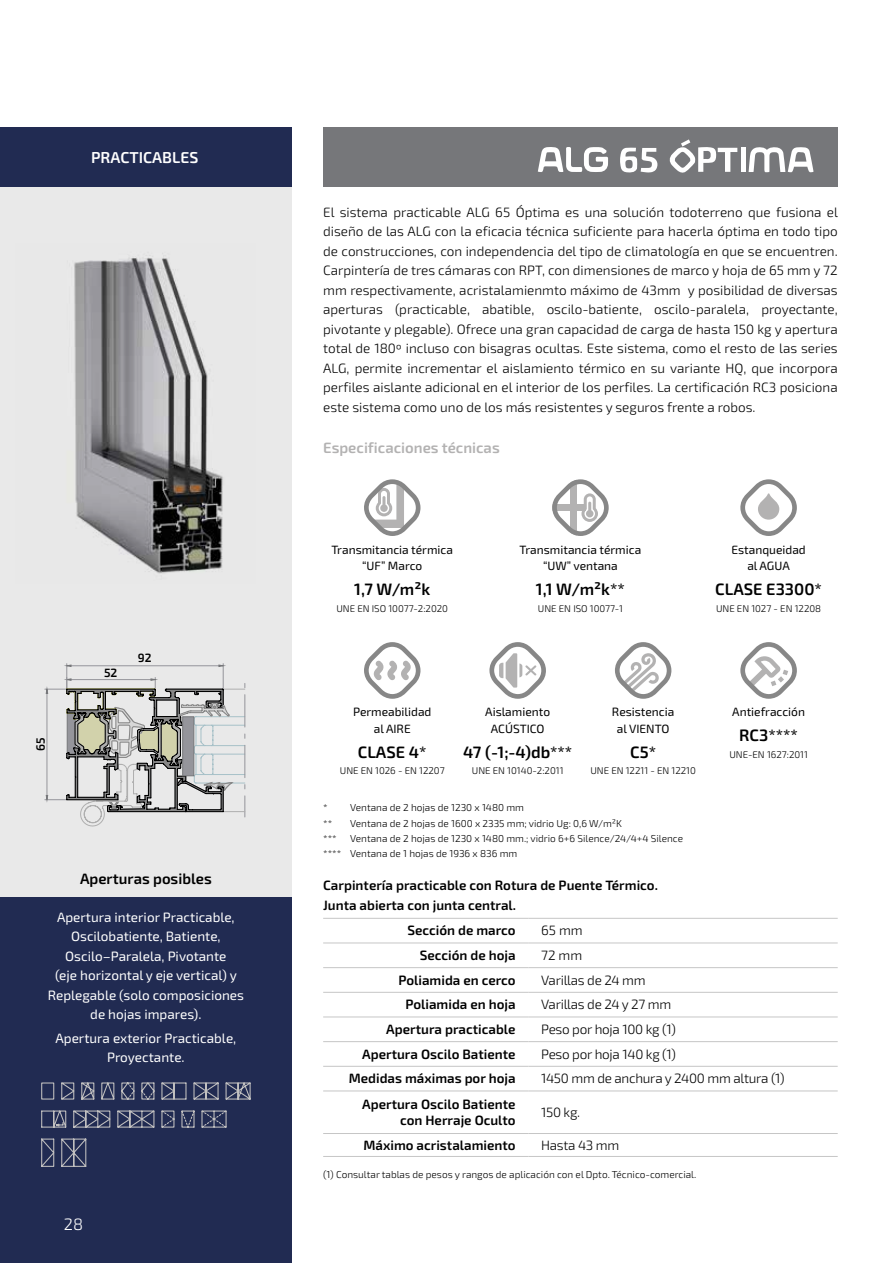
<style>
.page{position:relative;width:893px;height:1263px;background:#fff}
.page>*{position:absolute;margin:0;border:0;box-sizing:border-box;transform-origin:0 0}
.t1{font:600 16.5px "Exo 2";color:#000}
.t2{font:300 16.5px "Exo 2";color:#fff}
.t3{font:600 15.75px "Exo 2";color:#fff}
.t4{font:600 15px "Exo 2";color:#b3b2b2}
.t5{font:600 15px "Exo 2";color:#000}
.t6{font:300 13.5px/19.5px "Exo 2";letter-spacing:-.02em;color:#000;text-align:justify}
.t7{font:600 13.5px/19.5px "Exo 2";color:#000}
.t8{font:13.5px/19.5px "Exo 2";color:#fff;text-align:center}
.t9{font:12px/16.5px "Exo 2";color:#000;text-align:center}
.t10{font:600 12px "Exo 2";color:#000}
.t11{font:300 10.05px/15.1px "Exo 2";color:#000}
.t12{font:300 9.75px "Exo 2";color:#000}
</style>
<div class="page">
<div style="left:0;top:163px;width:292px;height:841px;background:#e9e9e9"></div>
<div style="left:0;top:128px;width:291px;height:59px;background:#212b52"></div>
<div style="left:0;top:898px;width:291px;height:365px;background:#212b52"></div>
<div style="left:323px;top:128px;width:515px;height:59px;background:#76777a"></div>
<hr style="left:323px;top:918px;width:205px;height:1px;background:#c6c6c6">
<hr style="left:528px;top:918px;width:310px;height:1px;background:#c6c6c6">
<hr style="left:323px;top:943px;width:205px;height:1px;background:#c6c6c6">
<hr style="left:528px;top:943px;width:310px;height:1px;background:#c6c6c6">
<hr style="left:323px;top:967px;width:205px;height:1px;background:#c6c6c6">
<hr style="left:323px;top:992px;width:205px;height:1px;background:#c6c6c6">
<hr style="left:323px;top:1017px;width:205px;height:1px;background:#c6c6c6">
<hr style="left:323px;top:1041px;width:205px;height:1px;background:#c6c6c6">
<hr style="left:323px;top:1066px;width:205px;height:1px;background:#c6c6c6">
<hr style="left:323px;top:1091px;width:205px;height:1px;background:#c6c6c6">
<hr style="left:323px;top:1133px;width:205px;height:1px;background:#c6c6c6">
<hr style="left:323px;top:1156px;width:205px;height:1px;background:#c6c6c6">
<hr style="left:528px;top:967px;width:310px;height:1px;background:#c6c6c6">
<hr style="left:528px;top:992px;width:310px;height:1px;background:#c6c6c6">
<hr style="left:528px;top:1017px;width:310px;height:1px;background:#c6c6c6">
<hr style="left:528px;top:1041px;width:310px;height:1px;background:#c6c6c6">
<hr style="left:528px;top:1066px;width:310px;height:1px;background:#c6c6c6">
<hr style="left:528px;top:1091px;width:310px;height:1px;background:#c6c6c6">
<hr style="left:528px;top:1133px;width:310px;height:1px;background:#c6c6c6">
<hr style="left:528px;top:1156px;width:310px;height:1px;background:#c6c6c6">
<svg style="left:364px;top:642px;width:57px;height:57px"></svg>
<svg style="left:740px;top:479px;width:57px;height:57px"></svg>
<svg style="left:364px;top:479px;width:57px;height:57px"></svg>
<svg style="left:552px;top:479px;width:57px;height:57px"></svg>
<img style="left:74px;top:253px;width:149px;height:321px">
<svg style="left:489px;top:642px;width:57px;height:57px"></svg>
<svg style="left:749px;top:147px;width:64px;height:26px"></svg>
<svg style="left:620px;top:148px;width:38px;height:25px"></svg>
<svg style="left:538px;top:147px;width:70px;height:25px"></svg>
<div style="left:741px;top:148px;width:5px;height:24px;background:#fff"></div>
<svg style="left:669px;top:139px;width:68px;height:34px"></svg>
<svg style="left:45px;top:664px;width:201px;height:163px"></svg>
<div style="left:182px;top:716px;width:12px;height:60px;background:#95959b;border:1px solid #76777a"></div>
<svg style="left:615px;top:642px;width:57px;height:57px"></svg>
<svg style="left:740px;top:642px;width:57px;height:57px"></svg>
<svg style="left:41px;top:1082px;width:210px;height:85px"></svg>
<p class="t3" style="left:91px;top:148px;width:109px">PRACTICABLES</p>
<p class="t10" style="left:34px;top:751px;width:15px;rotate:-90deg">65</p>
<p class="t10" style="left:104px;top:666px;width:15px">52</p>
<p class="t10" style="left:138px;top:651px;width:15px">92</p>
<p class="t5" style="left:80px;top:870px;width:133px">Aperturas posibles</p>
<p class="t8" style="left:48px;top:907px;width:198px">Apertura interior Practicable,<br>Oscilobatiente, Batiente,<br>Oscilo–Paralela, Pivotante<br>(eje horizontal y eje vertical) y<br>Replegable (solo composiciones de hojas impares).</p>
<p class="t8" style="left:55px;top:1029px;width:182px">Apertura exterior Practicable,<br>Proyectante.</p>
<p class="t2" style="left:64px;top:1214px;width:21px">28</p>
<p class="t6" style="left:323px;top:203px;width:516px">El sistema practicable ALG 65 Óptima es una solución todoterreno que fusiona el diseño de las ALG con la eficacia técnica suficiente para hacerla óptima en todo tipo de construcciones, con independencia del tipo de climatología en que se encuentren.<br>Carpintería de tres cámaras con RPT, con dimensiones de marco y hoja de 65 mm y 72 mm respectivamente, acristalamienmto máximo de 43mm y posibilidad de diversas aperturas (practicable, abatible, oscilo-batiente, oscilo-paralela, proyectante, pivotante y plegable). Ofrece una gran capacidad de carga de hasta 150 kg y apertura total de 180º incluso con bisagras ocultas. Este sistema, como el resto de las series ALG, permite incrementar el aislamiento térmico en su variante HQ, que incorpora perfiles aislante adicional en el interior de los perfiles. La certificación RC3 posiciona este sistema como uno de los más resistentes y seguros frente a robos.</p>
<p class="t4" style="left:323px;top:438px;width:178px">Especificaciones técnicas</p>
<p class="t9" style="left:331px;top:541px;width:123px">Transmitancia térmica “UF” Marco</p>
<p class="t1" style="left:354px;top:579px;width:78px">1,7 W/m²k</p>
<p class="t12" style="left:336px;top:603px;width:113px">UNE EN ISO 10077-2:2020</p>
<p class="t9" style="left:520px;top:541px;width:123px">Transmitancia térmica “UW” ventana</p>
<p class="t1" style="left:536px;top:579px;width:91px">1,1 W/m²k**</p>
<p class="t12" style="left:538px;top:603px;width:87px">UNE EN ISO 10077-1</p>
<p class="t9" style="left:731px;top:541px;width:76px">Estanqueidad al AGUA</p>
<p class="t1" style="left:715px;top:579px;width:108px">CLASE E3300*</p>
<p class="t12" style="left:716px;top:603px;width:107px">UNE EN 1027 - EN 12208</p>
<p class="t9" style="left:353px;top:704px;width:80px">Permeabilidad al AIRE</p>
<p class="t1" style="left:358px;top:742px;width:70px">CLASE 4*</p>
<p class="t12" style="left:340px;top:765px;width:106px">UNE EN 1026 - EN 12207</p>
<p class="t9" style="left:485px;top:704px;width:66px">Aislamiento<br>ACÚSTICO</p>
<p class="t1" style="left:463px;top:742px;width:111px">47 (-1;-4)db***</p>
<p class="t12" style="left:472px;top:765px;width:93px">UNE EN 10140-2:2011</p>
<p class="t9" style="left:612px;top:704px;width:64px">Resistencia al VIENTO</p>
<p class="t1" style="left:630px;top:742px;width:27px">C5*</p>
<p class="t12" style="left:590px;top:765px;width:107px">UNE EN 12211 - EN 12210</p>
<p class="t11" style="left:323px;top:800px;width:202px">* Ventana de 2 hojas de 1230 x 1480 mm **</p>
<p class="t11" style="left:350px;top:816px;width:273px">Ventana de 2 hojas de 1600 x 2335 mm; vidrio Ug: 0,6 W/m²K</p>
<p class="t11" style="left:323px;top:831px;width:361px;text-indent:27px">Ventana de 2 hojas de 1230 x 1480 mm.; vidrio 6+6 Silence/24/4+4 Silence **** Ventana de 1 hojas de 1936 x 836 mm</p>
<p class="t11" style="left:323px;top:831px;width:15px">***</p>
<p class="t9" style="left:732px;top:704px;width:74px">Antiefracción</p>
<p class="t1" style="left:739px;top:726px;width:60px">RC3****</p>
<p class="t12" style="left:729px;top:749px;width:80px">UNE-EN 1627:2011</p>
<p class="t7" style="left:323px;top:876px;width:336px">Carpintería practicable con Rotura de Puente Térmico.<br>Junta abierta con junta central.</p>
<p class="t7" style="left:407px;top:921px;width:110px">Sección de marco</p>
<p class="t6" style="left:541px;top:921px;width:43px">65 mm</p>
<p class="t7" style="left:420px;top:946px;width:97px">Sección de hoja</p>
<p class="t6" style="left:541px;top:946px;width:43px">72 mm</p>
<p class="t7" style="left:398px;top:970px;width:119px">Poliamida en cerco</p>
<p class="t6" style="left:541px;top:970px;width:106px">Varillas de 24 mm</p>
<p class="t7" style="left:405px;top:995px;width:112px">Poliamida en hoja</p>
<p class="t6" style="left:541px;top:995px;width:132px">Varillas de 24 y 27 mm</p>
<p class="t7" style="left:386px;top:1020px;width:131px">Apertura practicable</p>
<p class="t6" style="left:541px;top:1020px;width:136px">Peso por hoja 100 kg (1)</p>
<p class="t7" style="left:362px;top:1044px;width:155px">Apertura Oscilo Batiente</p>
<p class="t6" style="left:541px;top:1044px;width:136px">Peso por hoja 140 kg (1)</p>
<p class="t7" style="left:349px;top:1069px;width:168px">Medidas máximas por hoja</p>
<p class="t6" style="left:541px;top:1069px;width:245px">1450 mm de anchura y 2400 mm altura (1)</p>
<p class="t7" style="left:362px;top:1096px;width:155px;line-height:16.5px;text-align:right">Apertura Oscilo Batiente con Herraje Oculto</p>
<p class="t6" style="left:541px;top:1103px;width:41px">150 kg.</p>
<p class="t7" style="left:363px;top:1135px;width:154px">Máximo acristalamiento</p>
<p class="t6" style="left:541px;top:1135px;width:80px">Hasta 43 mm</p>
<p class="t11" style="left:323px;top:1167px;width:375px">(1) Consultar tablas de pesos y rangos de aplicación con el Dpto. Técnico-comercial.</p>
</div>
